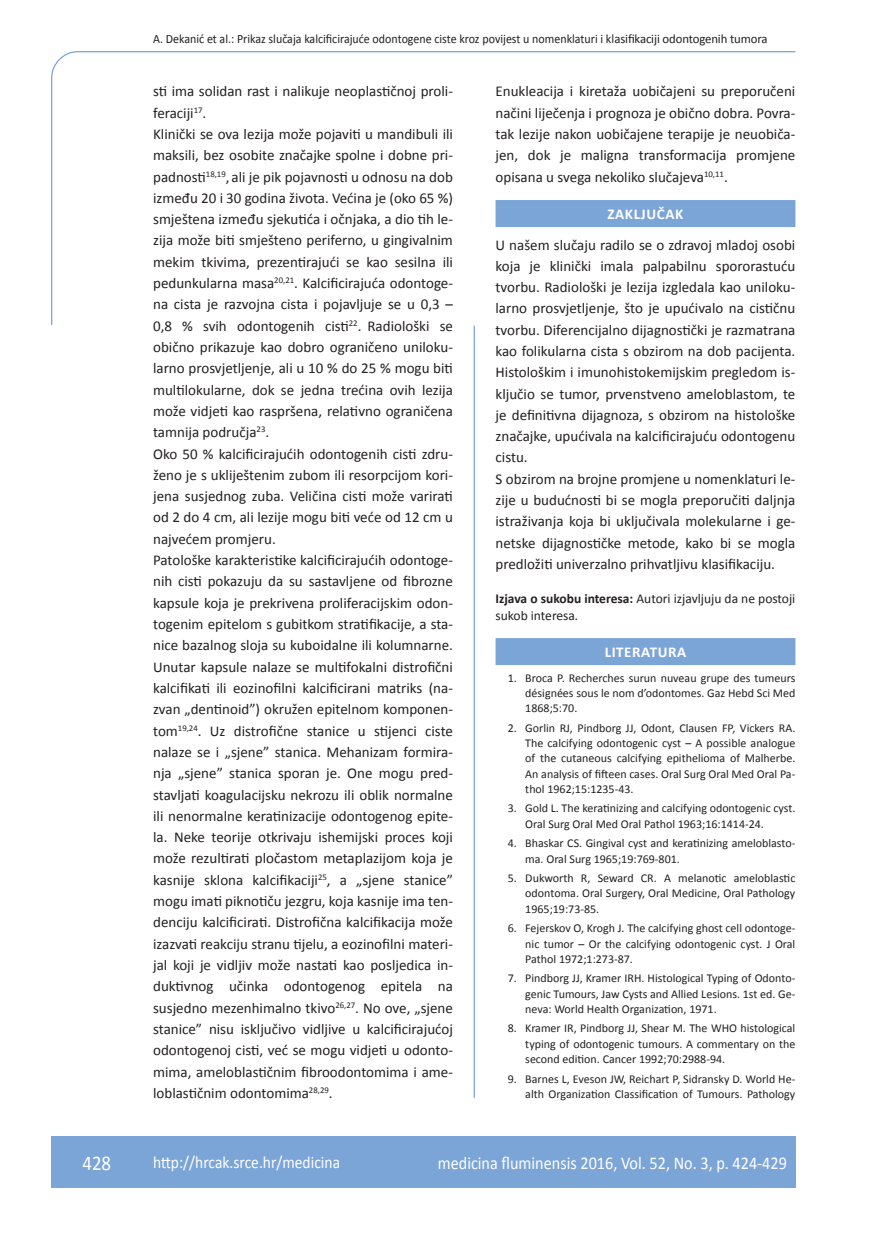
<style>
.page{position:relative;width:872px;height:1234px;background:#fff}
.page>*{position:absolute;margin:0;border:0;box-sizing:border-box;transform-origin:0 0}
.t1{font:21px "Calibri";color:#fff;scale:.9 1}
.t2{font:18px "Calibri";color:#fff;scale:.9 1}
.t3{font:17.25px "Calibri";color:#fff;scale:.9 1}
.t4{font:15px/21.3px "Calibri";color:#231f20}
.t5{font:700 15px "Calibri";letter-spacing:.04em;color:#fff}
.t6{font:13.5px/16.8px "Calibri";color:#231f20}
.t7{font:12.75px "Calibri";color:#231f20;scale:.94 1}
.t8{font:12px/15.3px "Calibri";color:#231f20;text-align:justify}
.s1{font-weight:700}
.s2{font-style:italic}
</style>
<div class="page">
<svg style="left:51px;top:51px;width:745px;height:274px"></svg>
<hr style="left:473px;top:325px;width:2px;height:772px;background:#7ca5d7">
<div style="left:51px;top:1135px;width:744px;height:51px;background:#7ca5d7"></div>
<div style="left:495px;top:200px;width:300px;height:27px;background:#7ca5d7"></div>
<div style="left:495px;top:638px;width:300px;height:27px;background:#7ca5d7"></div>
<p class="t7" style="left:153px;top:30px;width:655px">A. Dekanić et al.: Prikaz slučaja kalcificirajuće odontogene ciste kroz povijest u nomenklaturi i klasifikaciji odontogenih tumora</p>
<p class="t4" style="left:153px;top:80px;width:301px">sti ima solidan rast i nalikuje neoplastičnoj proli&shy;feraciji<sup>17</sup>.<br>Klinički se ova lezija može pojaviti u mandibuli ili maksili, bez osobite značajke spolne i dobne pri&shy;padnosti<sup>18,19</sup>, ali je pik pojavnosti u odnosu na dob između 20 i 30 godina života. Većina je (oko 65 %) smještena između sjekutića i očnjaka, a dio tih le&shy;zija može biti smješteno periferno, u gingivalnim mekim tkivima, prezentirajući se kao sesilna ili pedunkularna masa<sup>20,21</sup>. Kalcificirajuća odontoge&shy;na cista je razvojna cista i pojavljuje se u 0,3 – 0,8 % svih odontogenih cisti<sup>22</sup>. Radiološki se obično prikazuje kao dobro ograničeno uniloku&shy;larno prosvjetljenje, ali u 10 % do 25 % mogu biti multilokularne, dok se jedna trećina ovih lezija može vidjeti kao raspršena, relativno ograničena tamnija područja<sup>23</sup>.<br>Oko 50 % kalcificirajućih odontogenih cisti zdru&shy;ženo je s ukliještenim zubom ili resorpcijom kori&shy;jena susjednog zuba. Veličina cisti može varirati od 2 do 4 cm, ali lezije mogu biti veće od 12 cm u najvećem promjeru.<br>Patološke karakteristike kalcificirajućih odontoge&shy;nih cisti pokazuju da su sastavljene od fibrozne kapsule koja je prekrivena proliferacijskim odon&shy;togenim epitelom s gubitkom stratifikacije, a sta&shy;nice bazalnog sloja su kuboidalne ili kolumnarne.<br>Unutar kapsule nalaze se multifokalni distrofični kalcifikati ili eozinofilni kalcificirani matriks (na&shy;zvan „dentinoid”) okružen epitelnom komponen&shy;tom<sup>19,24</sup>. Uz distrofične stanice u stijenci ciste nalaze se i „sjene” stanica. Mehanizam formira&shy;nja „sjene” stanica sporan je. One mogu pred&shy;stavljati koagulacijsku nekrozu ili oblik normalne ili nenormalne keratinizacije odontogenog epite&shy;la. Neke teorije otkrivaju ishemijski proces koji može rezultirati pločastom metaplazijom koja je kasnije sklona kalcifikaciji<sup>25</sup>, a „sjene stanice” mogu imati piknotiču jezgru, koja kasnije ima ten&shy;denciju kalcificirati. Distrofična kalcifikacija može izazvati reakciju stranu tijelu, a eozinofilni materi&shy;jal koji je vidljiv može nastati kao posljedica in&shy;duktivnog učinka odontogenog epitela na susjedno mezenhimalno tkivo<sup>26,27</sup>. No ove, „sjene stanice” nisu isključivo vidljive u kalcificirajućoj odontogenoj cisti, već se mogu vidjeti u odonto&shy;mima, ameloblastičnim fibroodontomima i ame&shy;loblastičnim odontomima<sup>28,29</sup>.</p>
<p class="t4" style="left:495px;top:80px;width:301px;text-align:justify">Enukleacija i kiretaža uobičajeni su preporučeni načini liječenja i prognoza je obično dobra. Povra&shy;tak lezije nakon uobičajene terapije je neuobiča&shy;jen, dok je maligna transformacija promjene opisana u svega nekoliko slučajeva<sup>10,11</sup>.</p>
<p class="t5" style="left:607px;top:204px;width:77px">ZAKLJUČAK</p>
<p class="t4" style="left:495px;top:233px;width:301px">U našem slučaju radilo se o zdravoj mladoj osobi koja je klinički imala palpabilnu spororastuću tvorbu. Radiološki je lezija izgledala kao uniloku&shy;larno prosvjetljenje, što je upućivalo na cističnu tvorbu. Diferencijalno dijagnostički je razmatrana kao folikularna cista s obzirom na dob pacijenta.<br>Histološkim i imunohistokemijskim pregledom is&shy;ključio se tumor, prvenstveno ameloblastom, te je definitivna dijagnoza, s obzirom na histološke značajke, upućivala na kalcificirajuću odontogenu cistu.<br>S obzirom na brojne promjene u nomenklaturi le&shy;zije u budućnosti bi se mogla preporučiti daljnja istraživanja koja bi uključivala molekularne i ge&shy;netske dijagnostičke metode, kako bi se mogla predložiti univerzalno prihvatljivu klasifikaciju.</p>
<p class="t6" style="left:495px;top:589px;width:301px"><span class="s1">Izjava o sukobu interesa:</span> Autori izjavljuju da ne postoji sukob interesa<span class="s2">.</span></p>
<p class="t5" style="left:604px;top:642px;width:83px">LITERATURA</p>
<p class="t8" style="left:525px;top:669px;width:271px;text-indent:-18px">1. Broca P. Recherches surun nuveau grupe des tumeurs désignées sous le nom d’odontomes. Gaz Hebd Sci Med 1868;5:70.</p>
<p class="t8" style="left:525px;top:719px;width:271px;text-indent:-18px">2. Gorlin RJ, Pindborg JJ, Odont, Clausen FP, Vickers RA.<br>The calcifying odontogenic cyst – A possible analogue of the cutaneous calcifying epithelioma of Malherbe.<br>An analysis of fifteen cases. Oral Surg Oral Med Oral Pa&shy;thol 1962;15:1235-43.</p>
<p class="t8" style="left:525px;top:800px;width:271px;text-indent:-18px">3. Gold L. The keratinizing and calcifying odontogenic cyst.<br>Oral Surg Oral Med Oral Pathol 1963;16:1414-24.</p>
<p class="t8" style="left:525px;top:834px;width:272px;text-indent:-18px">4. Bhaskar CS. Gingival cyst and keratinizing ameloblasto&shy;ma. Oral Surg 1965;19:769-801.</p>
<p class="t8" style="left:525px;top:869px;width:271px;text-indent:-18px">5. Dukworth R, Seward CR. A melanotic ameloblastic odontoma. Oral Surgery, Oral Medicine, Oral Pathology 1965;19:73-85.</p>
<p class="t8" style="left:525px;top:919px;width:271px;text-indent:-18px">6. Fejerskov O, Krogh J. The calcifying ghost cell odontoge&shy;nic tumor – Or the calcifying odontogenic cyst. J Oral Pathol 1972;1:273-87.</p>
<p class="t8" style="left:525px;top:969px;width:271px;text-indent:-18px">7. Pindborg JJ, Kramer IRH. Histological Typing of Odonto&shy;genic Tumours, Jaw Cysts and Allied Lesions. 1st ed. Ge&shy;neva: World Health Organization, 1971.</p>
<p class="t8" style="left:525px;top:1019px;width:272px;text-indent:-18px">8. Kramer IR, Pindborg JJ, Shear M. The WHO histological typing of odontogenic tumours. A commentary on the second edition. Cancer 1992;70:2988-94.</p>
<p class="t8" style="left:507px;top:1070px;width:289px;text-align:right">9. Barnes L, Eveson JW, Reichart P, Sidransky D. World He&shy;alth Organization Classification of Tumours. Pathology</p>
<h1 class="t1" style="left:82px;top:1149px;width:33px">428</h1>
<p class="t3" style="left:153px;top:1150px;width:209px">http://hrcak.srce.hr/medicina</p>
<p class="t2" style="left:438px;top:1151px;width:389px">medicina fluminensis 2016, Vol. 52, No. 3, p. 424-429</p>
</div>
